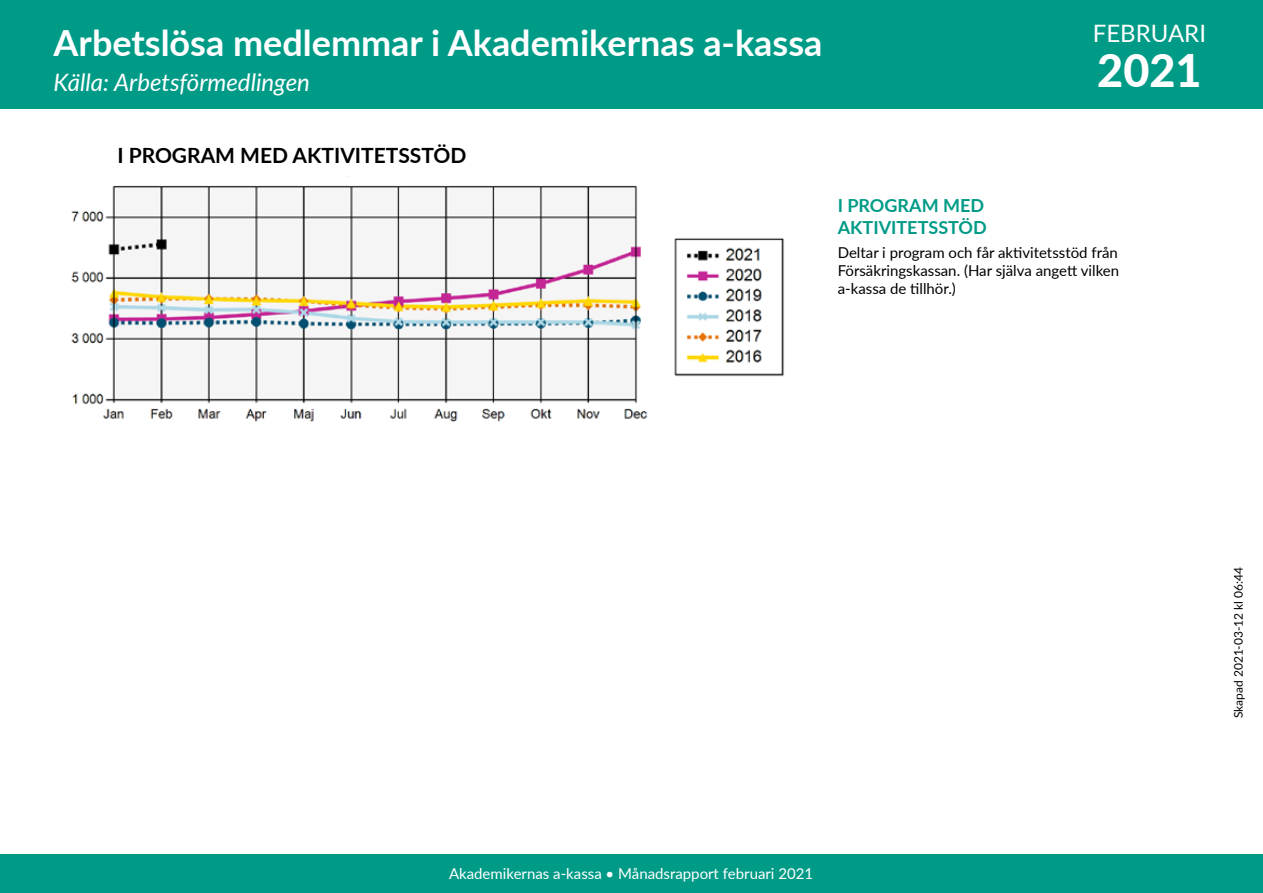
<style>
.page{position:relative;width:1263px;height:893px;background:#fff}
.page>*{position:absolute;margin:0;border:0;box-sizing:border-box;transform-origin:0 0}
.t1{font:900 45px "Lato";color:#fff}
.t2{font:700 36px "Lato";color:#fff}
.t3{font:italic 24px "Lato";color:#fff}
.t4{font:24px "Lato";color:#fff}
.t5{font:700 21px "Lato";color:#000}
.t6{font:700 18px/21.6px "Lato";color:#009b87}
.t7{font:15px/18px "Lato";color:#000;text-align:justify}
.t8{font:15px "Lato";color:#fff}
.t9{font:12px "Lato";color:#000}
</style>
<div class="page">
<img style="left:71px;top:176px;width:713px;height:246px">
<div style="left:1px;top:855px;width:1262px;height:38px;background:#009b87"></div>
<div style="left:0;top:0;width:1263px;height:109px;background:#009b87"></div>
<h2 class="t2" style="left:54px;top:17px;width:770px">Arbetslösa medlemmar i Akademikernas a-kassa</h2>
<h3 class="t3" style="left:54px;top:65px;width:258px">Källa: Arbetsförmedlingen</h3>
<h3 class="t4" style="left:1093px;top:16px;width:115px">FEBRUARI</h3>
<h1 class="t1" style="left:1097px;top:38px;width:106px">2021</h1>
<h3 class="t5" style="left:117px;top:140px;width:351px">I PROGRAM MED AKTIVITETSSTÖD</h3>
<p class="t6" style="left:838px;top:194px;width:151px">I PROGRAM MED<br>AKTIVITETSSTÖD</p>
<p class="t7" style="left:838px;top:243px;width:283px">Deltar i program och får aktivitetsstöd från Försäkringskassan. (Har själva angett vilken a-kassa de tillhör.)</p>
<p class="t8" style="left:449px;top:863px;width:366px">Akademikernas a-kassa • Månadsrapport februari 2021</p>
<p class="t9" style="left:1230px;top:718px;width:153px;rotate:-90deg">Skapad 2021-03-12 kl 06:44</p>
</div>
